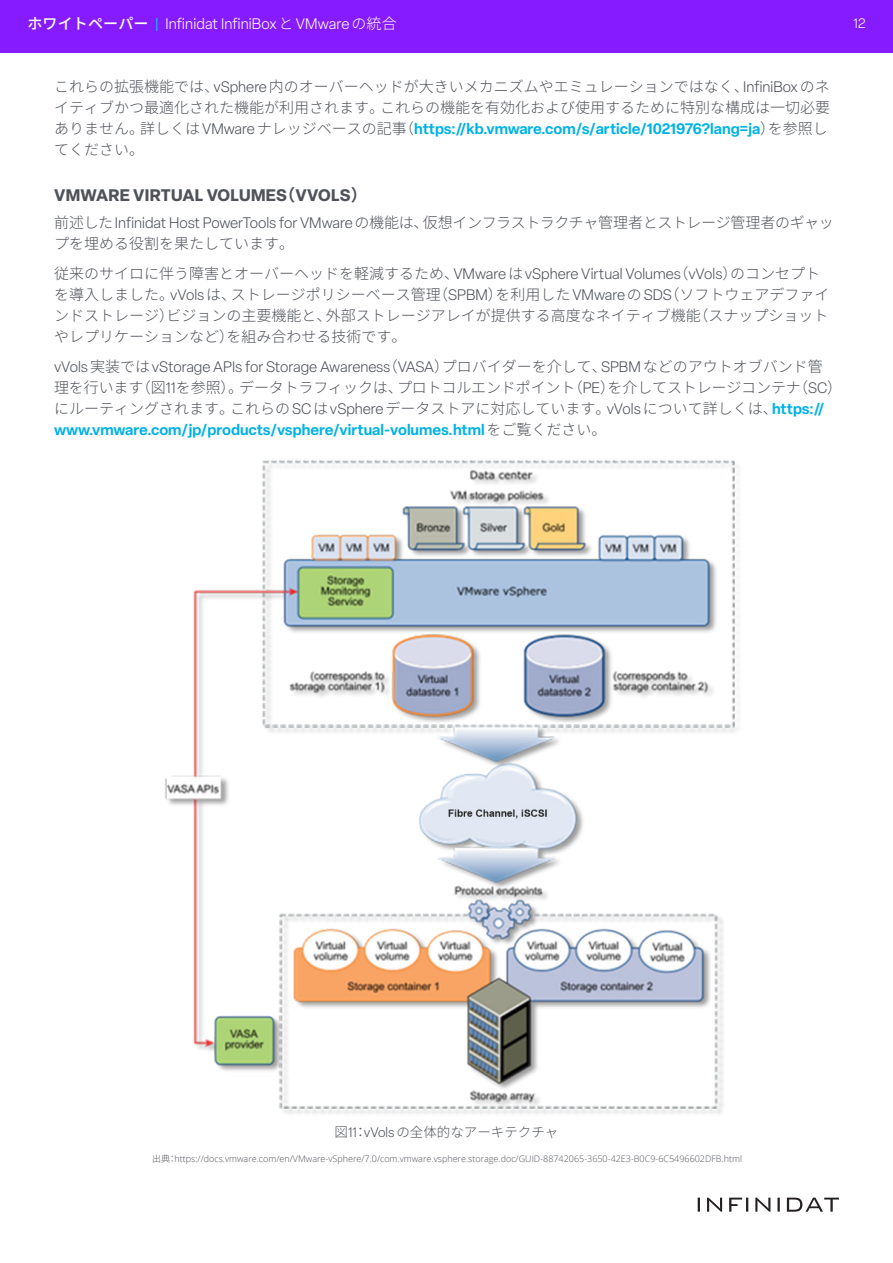
<style>
.page{position:relative;width:893px;height:1263px;background:#fff}
.page>*{position:absolute;margin:0;border:0;box-sizing:border-box;transform-origin:0 0}
.Subhead_Blue{font:700 16.5px "Elza";letter-spacing:.02em;color:#4f5359}
.t1{font:300 15px/21px "Noto Sans CJ Kjp";color:#4f5359}
.t2{font:300 15px "Elza";letter-spacing:.01em;color:#fff}
.t3{font:300 13.5px "Noto Sans CJ Kjp";color:#4f5359}
.t4{font:300 13.5px "Elza";color:#fff}
.t5{font:300 9px "Open Sans";color:#4f5359}
.s1{font-family:"Noto Sans CJ Kjp";font-weight:500}
.s2{color:#00d7ff}
.s3{font-family:"Noto Sans CJ Kjp"}
.s4{font-family:"Elza"}
.s5{font-family:"Elza";font-weight:600;color:#00b2e6}
</style>
<div class="page">
<div style="left:0;top:0;width:893px;height:52px;background:#871bff"></div>
<svg style="left:698px;top:1197px;width:141px;height:15px"></svg>
<img style="left:165px;top:460px;width:573px;height:654px">
<p class="t2" style="left:27px;top:14px;width:371px"><span class="s1">ホワイトペーパー</span> <span class="s2">|</span> Infinidat InfiniBox<span class="s3">と</span>VMware<span class="s3">の統合</span></p>
<p class="t4" style="left:853px;top:15px;width:14px">12</p>
<p class="t1" style="left:54px;top:76px;width:778px">これらの拡張機能では、<span class="s4">vSphere</span>内のオーバーヘッドが大きいメカニズムやエミュレーションではなく、<span class="s4">InfiniBox</span>のネイティブかつ最適化された機能が利用されます。これらの機能を有効化および使用するために特別な構成は一切必要ありません。詳しくは<span class="s4">VMware</span>ナレッジベースの記事（<span class="s5">https://kb.vmware.com/s/article/1021976?lang=ja</span>）を参照してください。</p>
<p class="Subhead_Blue" style="left:54px;top:183px;width:315px">VMWARE VIRTUAL VOLUMES<span class="s3">（</span>VVOLS<span class="s3">）</span></p>
<p class="t1" style="left:54px;top:212px;width:781px">前述した<span class="s4">Infinidat Host PowerTools for VMware</span>の機能は、仮想インフラストラクチャ管理者とストレージ管理者のギャップを埋める役割を果たしています。</p>
<p class="t1" style="left:54px;top:263px;width:777px">従来のサイロに伴う障害とオーバーヘッドを軽減するため、<span class="s4">VMware</span>は<span class="s4">vSphere Virtual Volumes</span>（<span class="s4">vVols</span>）のコンセプトを導入しました。<span class="s4">vVols</span>は、ストレージポリシーベース管理（<span class="s4">SPBM</span>）を利用した<span class="s4">VMware</span>の<span class="s4">SDS</span>（ソフトウェアデファインドストレージ）ビジョンの主要機能と、外部ストレージアレイが提供する高度なネイティブ機能（スナップショットやレプリケーションなど）を組み合わせる技術です。</p>
<p class="t1" style="left:54px;top:356px;width:790px"><span class="s4">vVols</span>実装では<span class="s4">vStorage APIs for Storage Awareness</span>（<span class="s4">VASA</span>）プロバイダーを介して、<span class="s4">SPBM</span>などのアウトオブバンド管<br>理を行います（図<span class="s4">11</span>を参照）。データトラフィックは、プロトコルエンドポイント（<span class="s4">PE</span>）を介してストレージコンテナ（<span class="s4">SC</span>）にルーティングされます。これらの<span class="s4">SC</span>は<span class="s4">vSphere</span>データストアに対応しています。<span class="s4">vVols</span>について詳しくは、<span class="s5">https:// www.vmware.com/jp/products/vsphere/virtual-volumes.html</span>をご覧ください。</p>
<p class="t3" style="left:335px;top:1124px;width:225px">図<span class="s4">11</span>：<span class="s4">vVols</span>の全体的なアーキテクチャ</p>
<p class="t5" style="left:152px;top:1153px;width:591px"><span class="s3">出典：</span>https://docs.vmware.com/en/VMware-vSphere/7.0/com.vmware.vsphere.storage.doc/GUID-88742065-3650-42E3-B0C9-6C5496602DFB.html</p>
</div>
